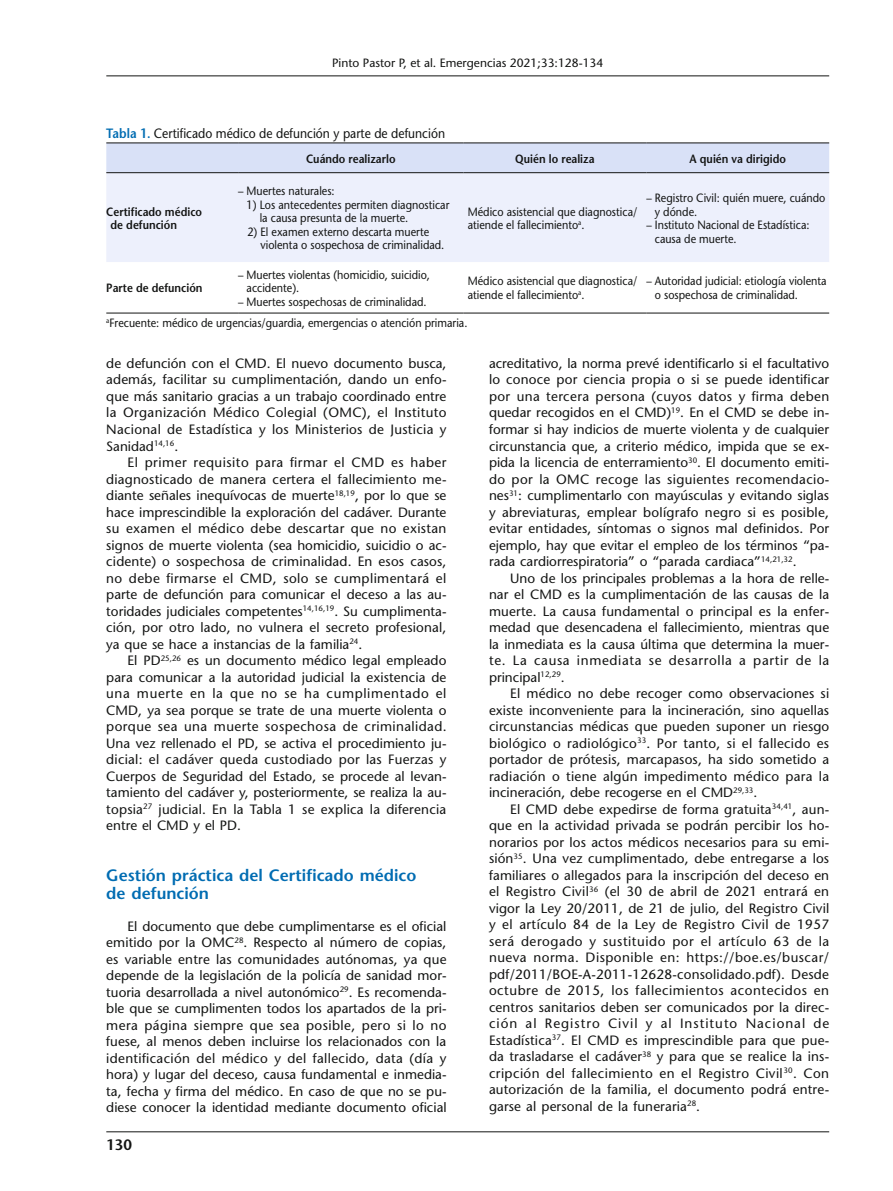
<style>
.page{position:relative;width:893px;height:1191px;background:#fff}
.page>*{position:absolute;margin:0;border:0;box-sizing:border-box;transform-origin:0 0}
._01_Ladillo_con_2_y{font:600 16.5px/18px "Stone Sans";color:#006cb2}
.t1{font:600 15px "Stone Sans";color:#131413}
._04_Titulo_tabla{font:13.5px/16.5px "Stone Sans";color:#131413;text-align:justify}
._04_Titulo_tabla-2{font:13.5px "Stone Sans";color:#131413;scale:.9 1}
._06_Texto_tabla{font:12px/13.5px "Stone Sans";color:#131413;scale:.9 1}
._07_Nota_tabla{font:12px "Stone Sans";color:#131413;scale:.9 1}
._05_Cabeza_Tabla{font:600 12px "Stone Sans";color:#131413;scale:.9 1}
._07_Nota_tabla-2{font:12px "Stone Sans";color:#131413}
._06_Texto_tabla-2{font:600 12px/13.5px "Stone Sans";color:#131413;scale:.9 1}
.s1{font-weight:600;color:#006cb2}
</style>
<div class="page">
<hr style="left:106px;top:1131px;width:723px;height:1px;background:#131413">
<hr style="left:106px;top:75px;width:723px;height:1px;background:#131413">
<div style="left:106px;top:143px;width:723px;height:29px;background:#d9e1f7"></div>
<div style="left:106px;top:173px;width:723px;height:89px;background:#edf0fc"></div>
<hr style="left:106px;top:142px;width:132px;height:1px;background:#131413">
<hr style="left:238px;top:142px;width:225px;height:1px;background:#131413">
<hr style="left:463px;top:142px;width:183px;height:1px;background:#131413">
<hr style="left:646px;top:142px;width:183px;height:1px;background:#131413">
<hr style="left:106px;top:172px;width:132px;height:1px;background:#131413">
<hr style="left:238px;top:172px;width:225px;height:1px;background:#131413">
<hr style="left:463px;top:172px;width:183px;height:1px;background:#131413">
<hr style="left:646px;top:172px;width:183px;height:1px;background:#131413">
<hr style="left:106px;top:313px;width:132px;height:1px;background:#131413">
<hr style="left:238px;top:313px;width:225px;height:1px;background:#131413">
<hr style="left:463px;top:313px;width:183px;height:1px;background:#131413">
<hr style="left:646px;top:313px;width:183px;height:1px;background:#131413">
<p class="_07_Nota_tabla-2" style="left:332px;top:56px;width:273px">Pinto Pastor P, et al. Emergencias 2021;33:128-134</p>
<p class="_04_Titulo_tabla-2" style="left:106px;top:126px;width:378px"><span class="s1">Tabla 1.</span> Certificado médico de defunción y parte de defunción</p>
<p class="_05_Cabeza_Tabla" style="left:306px;top:151px;width:101px">Cuándo realizarlo</p>
<p class="_05_Cabeza_Tabla" style="left:515px;top:151px;width:90px">Quién lo realiza</p>
<p class="_05_Cabeza_Tabla" style="left:690px;top:151px;width:109px">A quién va dirigido</p>
<p class="_06_Texto_tabla-2" style="left:111px;top:205px;width:103px;text-indent:-4px">Certificado médico de defunción</p>
<p class="_06_Texto_tabla-2" style="left:106px;top:281px;width:108px">Parte de defunción</p>
<p class="_06_Texto_tabla" style="left:238px;top:184px;width:109px">– Muertes naturales:</p>
<p class="_06_Texto_tabla" style="left:260px;top:198px;width:212px;text-indent:-13px">1) Los antecedentes permiten diagnosticar la causa presunta de la muerte.</p>
<p class="_06_Texto_tabla" style="left:261px;top:225px;width:206px;text-indent:-13px">2) El examen externo descarta muerte violenta o sospechosa de criminalidad.</p>
<p class="_06_Texto_tabla" style="left:247px;top:268px;width:205px;text-indent:-8px">– Muertes violentas (homicidio, suicidio, accidente).</p>
<p class="_06_Texto_tabla" style="left:238px;top:295px;width:211px">– Muertes sospechosas de criminalidad.</p>
<p class="_06_Texto_tabla" style="left:468px;top:205px;width:190px">Médico asistencial que diagnostica/ atiende el fallecimiento<sup>a</sup>.</p>
<p class="_06_Texto_tabla" style="left:655px;top:191px;width:191px;text-indent:-8px">– Registro Civil: quién muere, cuándo y dónde.</p>
<p class="_06_Texto_tabla" style="left:655px;top:218px;width:173px;text-indent:-8px">– Instituto Nacional de Estadística: causa de muerte.</p>
<p class="_06_Texto_tabla" style="left:468px;top:274px;width:190px">Médico asistencial que diagnostica/ atiende el fallecimiento<sup>a</sup>.</p>
<p class="_06_Texto_tabla" style="left:655px;top:274px;width:192px;text-indent:-8px">– Autoridad judicial: etiología violenta o sospechosa de criminalidad.</p>
<p class="_07_Nota_tabla" style="left:106px;top:316px;width:403px"><sup>a</sup>Frecuente: médico de urgencias/guardia, emergencias o atención primaria.</p>
<p class="_04_Titulo_tabla" style="left:106px;top:355px;width:342px">de defunción con el CMD. El nuevo documento busca, además, facilitar su cumplimentación, dando un enfo&shy;que más sanitario gracias a un trabajo coordinado entre la Organización Médico Colegial (OMC), el Instituto Nacional de Estadística y los Ministerios de Justicia y Sanidad<sup>14,16</sup>.</p>
<p class="_04_Titulo_tabla" style="left:106px;top:454px;width:342px;text-indent:21px">El primer requisito para firmar el CMD es haber diagnosticado de manera certera el fallecimiento me&shy;diante señales inequívocas de muerte<sup>18,19</sup>, por lo que se hace imprescindible la exploración del cadáver. Durante su examen el médico debe descartar que no existan signos de muerte violenta (sea homicidio, suicidio o ac&shy;cidente) o sospechosa de criminalidad. En esos casos, no debe firmarse el CMD, solo se cumplimentará el parte de defunción para comunicar el deceso a las au&shy;toridades judiciales competentes<sup>14,16,19</sup>. Su cumplimenta&shy;ción, por otro lado, no vulnera el secreto profesional, ya que se hace a instancias de la familia<sup>24</sup>.</p>
<p class="_04_Titulo_tabla" style="left:106px;top:652px;width:342px;text-indent:21px">El PD<sup>25,26</sup> es un documento médico legal empleado para comunicar a la autoridad judicial la existencia de una muerte en la que no se ha cumplimentado el CMD, ya sea porque se trate de una muerte violenta o porque sea una muerte sospechosa de criminalidad.<br>Una vez rellenado el PD, se activa el procedimiento ju&shy;dicial: el cadáver queda custodiado por las Fuerzas y Cuerpos de Seguridad del Estado, se procede al levan&shy;tamiento del cadáver y, posteriormente, se realiza la au&shy;topsia<sup>27</sup> judicial. En la Tabla 1 se explica la diferencia entre el CMD y el PD.</p>
<p class="_01_Ladillo_con_2_y" style="left:106px;top:866px;width:312px">Gestión práctica del Certificado médico de defunción</p>
<p class="_04_Titulo_tabla" style="left:106px;top:917px;width:342px;text-indent:21px">El documento que debe cumplimentarse es el oficial emitido por la OMC<sup>28</sup>. Respecto al número de copias, es variable entre las comunidades autónomas, ya que depende de la legislación de la policía de sanidad mor&shy;tuoria desarrollada a nivel autonómico<sup>29</sup>. Es recomenda&shy;ble que se cumplimenten todos los apartados de la pri&shy;mera página siempre que sea posible, pero si lo no fuese, al menos deben incluirse los relacionados con la identificación del médico y del fallecido, data (día y hora) y lugar del deceso, causa fundamental e inmedia&shy;ta, fecha y firma del médico. En caso de que no se pu&shy;diese conocer la identidad mediante documento oficial</p>
<p class="t1" style="left:106px;top:1135px;width:27px">130</p>
<p class="_04_Titulo_tabla" style="left:489px;top:355px;width:342px">acreditativo, la norma prevé identificarlo si el facultativo lo conoce por ciencia propia o si se puede identificar por una tercera persona (cuyos datos y firma deben quedar recogidos en el CMD)<sup>19</sup>. En el CMD se debe in&shy;formar si hay indicios de muerte violenta y de cualquier circunstancia que, a criterio médico, impida que se ex&shy;pida la licencia de enterramiento<sup>30</sup>. El documento emiti&shy;do por la OMC recoge las siguientes recomendacio&shy;nes<sup>31</sup>: cumplimentarlo con mayúsculas y evitando siglas y abreviaturas, emplear bolígrafo negro si es posible, evitar entidades, síntomas o signos mal definidos. Por ejemplo, hay que evitar el empleo de los términos “pa&shy;rada cardiorrespiratoria” o “parada cardiaca”<sup>14,21,32</sup>.</p>
<p class="_04_Titulo_tabla" style="left:489px;top:569px;width:342px;text-indent:21px">Uno de los principales problemas a la hora de relle&shy;nar el CMD es la cumplimentación de las causas de la muerte. La causa fundamental o principal es la enfer&shy;medad que desencadena el fallecimiento, mientras que la inmediata es la causa última que determina la muer&shy;te. La causa inmediata se desarrolla a partir de la principal<sup>12,29</sup>.</p>
<p class="_04_Titulo_tabla" style="left:489px;top:685px;width:342px;text-indent:21px">El médico no debe recoger como observaciones si existe inconveniente para la incineración, sino aquellas circunstancias médicas que pueden suponer un riesgo biológico o radiológico<sup>33</sup>. Por tanto, si el fallecido es portador de prótesis, marcapasos, ha sido sometido a radiación o tiene algún impedimento médico para la incineración, debe recogerse en el CMD<sup>29,33</sup>.</p>
<p class="_04_Titulo_tabla" style="left:489px;top:800px;width:342px;text-indent:21px">El CMD debe expedirse de forma gratuita<sup>34,41</sup>, aun&shy;que en la actividad privada se podrán percibir los ho&shy;norarios por los actos médicos necesarios para su emi&shy;sión<sup>35</sup>. Una vez cumplimentado, debe entregarse a los familiares o allegados para la inscripción del deceso en el Registro Civil<sup>36</sup> (el 30 de abril de 2021 entrará en vigor la Ley 20/2011, de 21 de julio, del Registro Civil y el artículo 84 de la Ley de Registro Civil de 1957 será derogado y sustituido por el artículo 63 de la nueva norma. Disponible en: https://boe.es/buscar/ pdf/2011/BOE-A-2011-12628-consolidado.pdf). Desde octubre de 2015, los fallecimientos acontecidos en centros sanitarios deben ser comunicados por la direc&shy;ción al Registro Civil y al Instituto Nacional de Estadística<sup>37</sup>. El CMD es imprescindible para que pue&shy;da trasladarse el cadáver<sup>38</sup> y para que se realice la ins&shy;cripción del fallecimiento en el Registro Civil<sup>30</sup>. Con autorización de la familia, el documento podrá entre&shy;garse al personal de la funeraria<sup>28</sup>.</p>
</div>
